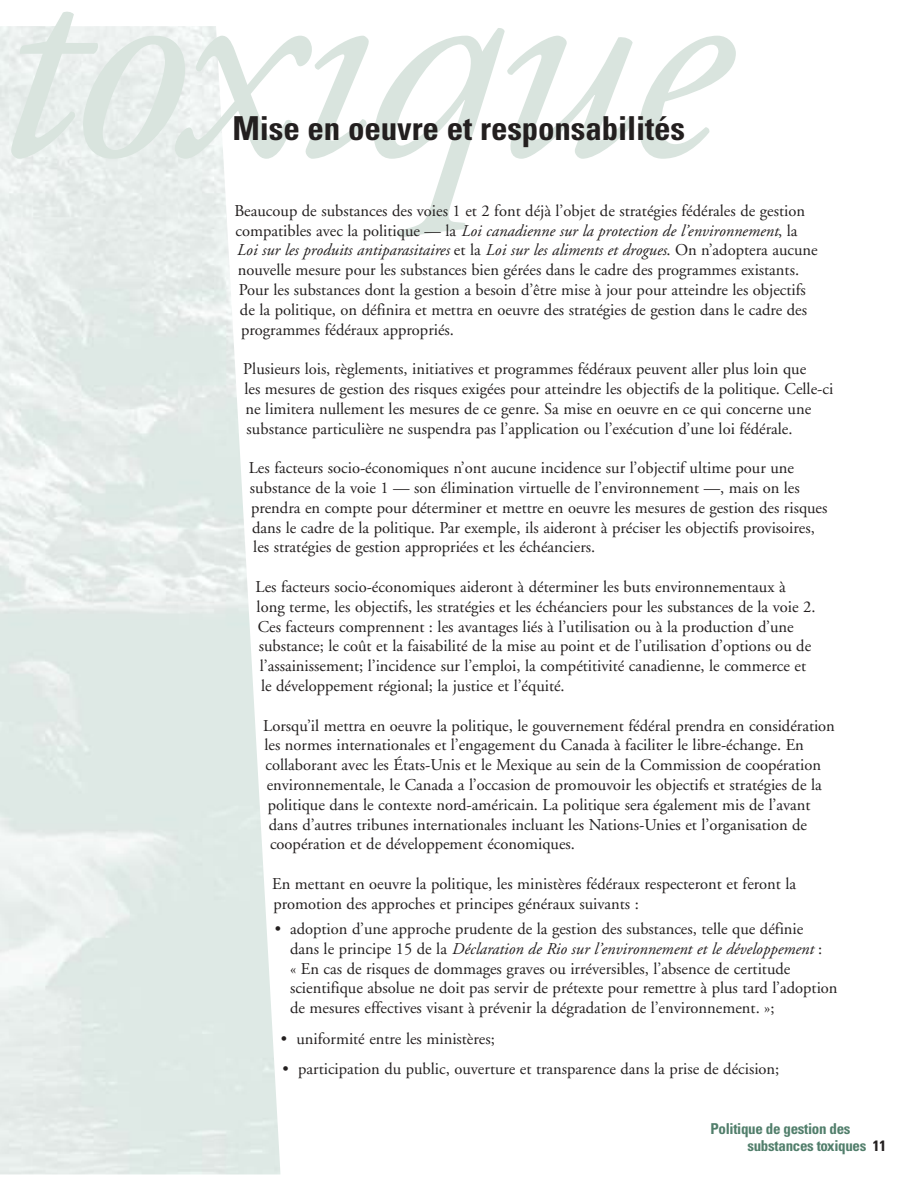
<style>
.page{position:relative;width:918px;height:1188px;background:#fff}
.page>*{position:absolute;margin:0;border:0;box-sizing:border-box;transform-origin:0 0}
.t1{font:700 condensed 33px "Univers";letter-spacing:-.005em;color:#231f1f}
.t2{font:16.5px/19.8px "Adobe Garamond";color:#231f1f}
.t3{font:italic 16.5px "Adobe Garamond";color:#231f1f}
.t4{font:700 condensed 15px/16.5px "Univers";letter-spacing:-.02em;color:#517e6b}
.s1{font-style:normal}
.s2{font-style:italic}
.s3{color:#231f1f}
</style>
<div class="page">
<svg style="left:375px;top:28px;width:361px;height:210px"></svg>
<img style="left:0;top:81px;width:1px;height:102px">
<svg style="left:11px;top:11px;width:358px;height:148px"></svg>
<h1 class="t1" style="left:233px;top:116px;width:454px">Mise en oeuvre et responsabilités</h1>
<p class="t2" style="left:234px;top:202px;width:572px">Beaucoup de substances des voies 1 et 2 font déjà l’objet de stratégies fédérales de gestion</p>
<p class="t3" style="left:236px;top:224px;width:563px"><span class="s1">compatibles avec la politique — la</span> Loi canadienne sur la protection de l’environnement<span class="s1">, la</span></p>
<p class="t3" style="left:237px;top:244px;width:583px">Loi sur les produits antiparasitaires <span class="s1">et la</span> Loi sur les aliments et drogues<span class="s1">. On n’adoptera aucune</span></p>
<p class="t2" style="left:238px;top:262px;width:563px">nouvelle mesure pour les substances bien gérées dans le cadre des programmes existants.</p>
<p class="t2" style="left:239px;top:281px;width:569px">Pour les substances dont la gestion a besoin d’être mise à jour pour atteindre les objectifs</p>
<p class="t2" style="left:240px;top:301px;width:569px">de la politique, on définira et mettra en oeuvre des stratégies de gestion dans le cadre des</p>
<p class="t2" style="left:241px;top:321px;width:214px">programmes fédéraux appropriés.</p>
<p class="t2" style="left:243px;top:361px;width:592px">Plusieurs lois, règlements, initiatives et programmes fédéraux peuvent aller plus loin que<br>les mesures de gestion des risques exigées pour atteindre les objectifs de la politique. Celle-ci ne limitera nullement les mesures de ce genre. Sa mise en oeuvre en ce qui concerne une substance particulière ne suspendra pas l’application ou l’exécution d’une loi fédérale.</p>
<p class="t2" style="left:249px;top:460px;width:580px">Les facteurs socio-économiques n’ont aucune incidence sur l’objectif ultime pour une substance de la voie 1 — son élimination virtuelle de l’environnement —, mais on les prendra en compte pour déterminer et mettre en oeuvre les mesures de gestion des risques dans le cadre de la politique. Par exemple, ils aideront à préciser les objectifs provisoires, les stratégies de gestion appropriées et les échéanciers.</p>
<p class="t2" style="left:256px;top:578px;width:561px">Les facteurs socio-économiques aideront à déterminer les buts environnementaux à long terme, les objectifs, les stratégies et les échéanciers pour les substances de la voie 2.<br>Ces facteurs comprennent : les avantages liés à l’utilisation ou à la production d’une substance; le coût et la faisabilité de la mise au point et de l’utilisation d’options ou de l’assainissement; l’incidence sur l’emploi, la compétitivité canadienne, le commerce et le développement régional; la justice et l’équité.</p>
<p class="t2" style="left:263px;top:717px;width:573px">Lorsqu’il mettra en oeuvre la politique, le gouvernement fédéral prendra en considération</p>
<p class="t2" style="left:264px;top:737px;width:541px">les normes internationales et l’engagement du Canada à faciliter le libre-échange. En</p>
<p class="t2" style="left:266px;top:757px;width:557px">collaborant avec les États-Unis et le Mexique au sein de la Commission de coopération</p>
<p class="t2" style="left:267px;top:776px;width:557px">environnementale, le Canada a l’occasion de promouvoir les objectifs et stratégies de la</p>
<p class="t2" style="left:268px;top:796px;width:544px">politique dans le contexte nord-américain. La politique sera également mis de l’avant</p>
<p class="t2" style="left:269px;top:816px;width:540px">dans d’autres tribunes internationales incluant les Nations-Unies et l’organisation de</p>
<p class="t2" style="left:270px;top:836px;width:307px">coopération et de développement économiques.</p>
<p class="t2" style="left:272px;top:875px;width:526px">En mettant en oeuvre la politique, les ministères fédéraux respecteront et feront la promotion des approches et principes généraux suivants :</p>
<p class="t2" style="left:290px;top:920px;width:549px;text-indent:-15px">• adoption d’une approche prudente de la gestion des substances, telle que définie<br>dans le principe 15 de la <span class="s2">Déclaration de Rio sur l’environnement et le développement</span> :<br>« En cas de risques de dommages graves ou irréversibles, l’absence de certitude scientifique absolue ne doit pas servir de prétexte pour remettre à plus tard l’adoption de mesures effectives visant à prévenir la dégradation de l’environnement. »;</p>
<p class="t2" style="left:281px;top:1030px;width:215px">• uniformité entre les ministères;</p>
<p class="t2" style="left:283px;top:1061px;width:498px">• participation du public, ouverture et transparence dans la prise de décision;</p>
<p class="t4" style="left:747px;top:1122px;width:140px;text-indent:-37px">Politique de gestion des substances toxiques <span class="s3">11</span></p>
</div>
